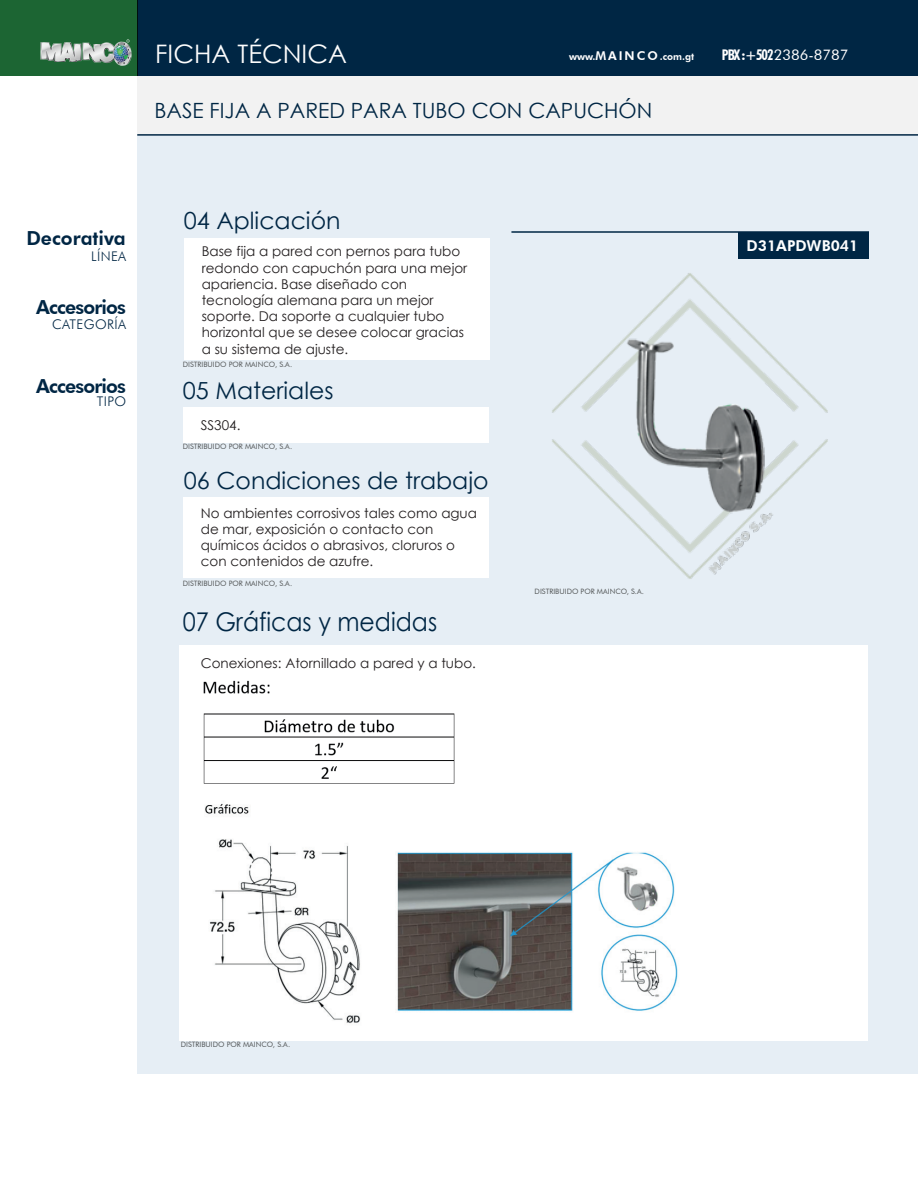
<style>
.page{position:relative;width:918px;height:1188px;background:#fff}
.page>*{position:absolute;margin:0;border:0;box-sizing:border-box;transform-origin:0 0}
.t1{font:25.8px "Century Gothic";color:#002644;scale:.91 1}
.t2{font:25.5px "Century Gothic";color:#fdfdfd}
.t3{font:23.55px "Century Gothic";color:#002644}
.t4{font:21px "Century Gothic";color:#002644}
.t5{font:800 19.35px "Futura BT";letter-spacing:-.045em;color:#002644}
.t6{font:800 19.35px "Futura BT";color:#002644}
.t7{font:800 15px "Futura BT";color:#fff}
.t8{font:14.7px "Futura BT";color:#fff}
.t9{font:13.5px/16.2px "Century Gothic";color:#231f20}
.t10{font:300 13.35px "Futura BT";letter-spacing:.03em;color:#002644}
.t11{font:800 9.9px "Futura BT";color:#fff}
.t12{font:7.35px "Futura BT";color:#545758}
.s1{font-size:12.15px}
.s2{font-weight:700;font-stretch:condensed}
</style>
<div class="page">
<div style="left:137px;top:21px;width:781px;height:1053px;background:#e6eef5"></div>
<div style="left:137px;top:0;width:781px;height:135px;background:#f2f2f2"></div>
<div style="left:137px;top:0;width:781px;height:75px;background:#002644"></div>
<div style="left:0;top:0;width:137px;height:75px;background:#1c6533"></div>
<img style="left:40px;top:39px;width:92px;height:27px">
<div style="left:739px;top:232px;width:130px;height:26px;background:#002644"></div>
<hr style="left:511px;top:231px;width:358px;height:2px;background:#002644">
<hr style="left:137px;top:134px;width:781px;height:2px;background:#002644">
<div style="left:184px;top:238px;width:305px;height:122px;background:#fff"></div>
<div style="left:183px;top:498px;width:306px;height:80px;background:#fff"></div>
<div style="left:179px;top:645px;width:689px;height:395px;background:#fff"></div>
<div style="left:183px;top:407px;width:306px;height:36px;background:#fff"></div>
<img style="left:552px;top:243px;width:317px;height:336px">
<img style="left:203px;top:680px;width:252px;height:104px">
<img style="left:205px;top:803px;width:473px;height:221px">
<h2 class="t2" style="left:155px;top:36px;width:193px">FICHA TÉCNICA</h2>
<p class="t11" style="left:569px;top:51px;width:127px">www.<span class="s1">M A I N C O</span> .com.gt</p>
<p class="t8" style="left:722px;top:46px;width:128px"><span class="s2">PBX :+502</span>2386-8787</p>
<h3 class="t4" style="left:155px;top:96px;width:499px">BASE FIJA A PARED PARA TUBO CON CAPUCHÓN</h3>
<h3 class="t6" style="left:26px;top:227px;width:101px">Decorativa</h3>
<p class="t10" style="left:91px;top:248px;width:36px">LÍNEA</p>
<h3 class="t5" style="left:36px;top:295px;width:91px">Accesorios</h3>
<p class="t10" style="left:52px;top:316px;width:76px">CATEGORÍA</p>
<h3 class="t5" style="left:36px;top:374px;width:91px">Accesorios</h3>
<p class="t10" style="left:97px;top:393px;width:31px">TIPO</p>
<h3 class="t3" style="left:184px;top:204px;width:158px">04 Aplicación</h3>
<p class="t9" style="left:202px;top:243px;width:267px">Base fija a pared con pernos para tubo redondo con capuchón para una mejor apariencia. Base diseñado con tecnología alemana para un mejor soporte. Da soporte a cualquier tubo horizontal que se desee colocar gracias a su sistema de ajuste.</p>
<p class="t12" style="left:183px;top:359px;width:111px">DISTRIBUIDO POR MAINCO, S.A.</p>
<h3 class="t3" style="left:183px;top:374px;width:152px">05 Materiales</h3>
<p class="t9" style="left:201px;top:416px;width:41px">SS304.</p>
<p class="t12" style="left:183px;top:442px;width:111px">DISTRIBUIDO POR MAINCO, S.A.</p>
<h3 class="t3" style="left:184px;top:464px;width:306px">06 Condiciones de trabajo</h3>
<p class="t9" style="left:201px;top:504px;width:278px">No ambientes corrosivos tales como agua de mar, exposición o contacto con químicos ácidos o abrasivos, cloruros o con contenidos de azufre.</p>
<p class="t12" style="left:183px;top:579px;width:111px">DISTRIBUIDO POR MAINCO, S.A.</p>
<h1 class="t1" style="left:183px;top:604px;width:281px">07 Gráficas y medidas</h1>
<p class="t9" style="left:201px;top:655px;width:277px">Conexiones: Atornillado a pared y a tubo.</p>
<p class="t12" style="left:535px;top:587px;width:111px">DISTRIBUIDO POR MAINCO, S.A.</p>
<p class="t7" style="left:747px;top:237px;width:113px">D31APDWB041</p>
<p class="t12" style="left:181px;top:1040px;width:111px">DISTRIBUIDO POR MAINCO, S.A.</p>
</div>
